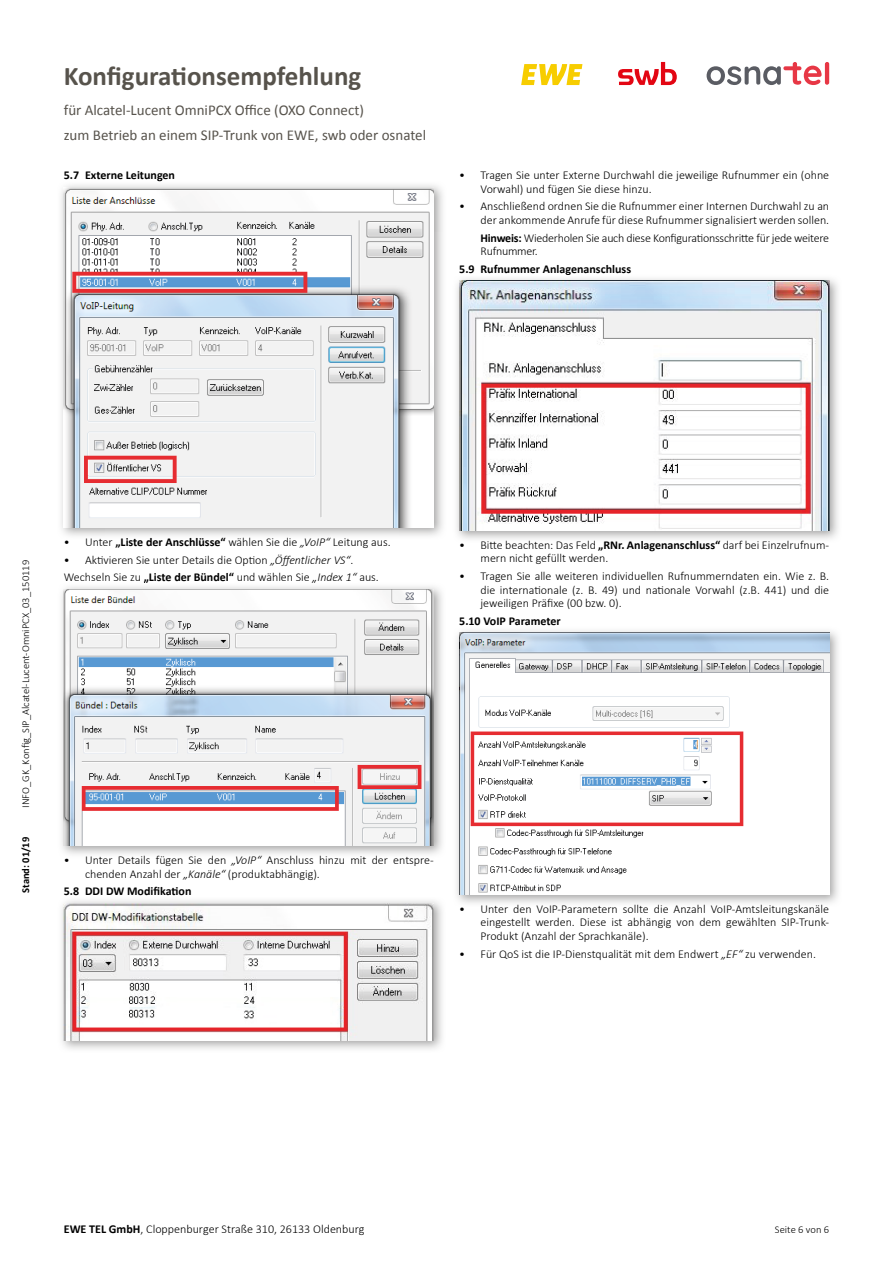
<style>
.page{position:relative;width:893px;height:1263px;background:#fff}
.page>*{position:absolute;margin:0;border:0;box-sizing:border-box;transform-origin:0 0}
.t1{font:700 27px "Calibri";color:#57534c}
.t2{font:15px/24.8px "Calibri";color:#57534c}
.t3{font:300 12px/13.5px "Calibri";color:#000}
.t4{font:700 12px "Calibri";color:#000}
.t5{font:300 12px/13.5px "Calibri";letter-spacing:-.02em;color:#000}
.t6{font:300 10.5px "Calibri";color:#000}
.t7{font:700 10.5px "Calibri";color:#000}
.s1{font-weight:700}
.s2{font-style:italic}
</style>
<div class="page">
<svg style="left:521px;top:64px;width:61px;height:21px"></svg>
<svg style="left:618px;top:62px;width:59px;height:23px"></svg>
<svg style="left:707px;top:62px;width:122px;height:23px"></svg>
<img style="left:61px;top:185px;width:382px;height:46px">
<img style="left:61px;top:231px;width:44px;height:305px">
<img style="left:398px;top:231px;width:45px;height:305px">
<img style="left:64px;top:187px;width:370px;height:340px">
<img style="left:61px;top:586px;width:381px;height:268px">
<img style="left:64px;top:589px;width:370px;height:257px">
<img style="left:61px;top:900px;width:381px;height:149px">
<img style="left:64px;top:903px;width:370px;height:137px">
<img style="left:456px;top:278px;width:382px;height:261px">
<img style="left:459px;top:281px;width:370px;height:249px">
<img style="left:456px;top:630px;width:382px;height:273px">
<img style="left:459px;top:633px;width:370px;height:261px">
<h1 class="t1" style="left:64px;top:59px;width:299px">Konfigurationsempfehlung</h1>
<p class="t2" style="left:64px;top:98px;width:364px">für Alcatel-Lucent OmniPCX Office (OXO Connect)<br>zum Betrieb an einem SIP-Trunk von EWE, swb oder osnatel</p>
<p class="t4" style="left:64px;top:167px;width:113px">5.7 Externe Leitungen</p>
<p class="t3" style="left:480px;top:168px;width:350px;text-indent:-21px">• Tragen Sie unter Externe Durchwahl die jeweilige Rufnummer ein (ohne<br>Vorwahl) und fügen Sie diese hinzu.</p>
<p class="t3" style="left:459px;top:199px;width:371px;text-align:right">• Anschließend ordnen Sie die Rufnummer einer Internen Durchwahl zu an der ankommende Anrufe für diese Rufnummer signalisiert werden sollen.</p>
<p class="t5" style="left:480px;top:231px;width:350px"><span class="s1">Hinweis:</span> Wiederholen Sie auch diese Konfigurationsschritte für jede weitere<br>Rufnummer.</p>
<p class="t4" style="left:459px;top:261px;width:173px">5.9 Rufnummer Anlagenanschluss</p>
<p class="t6" style="left:19px;top:808px;width:249px;rotate:-90deg">INFO_GK_Konfig_SIP_Alcatel-Lucent-OmniPCX_03_150119</p>
<p class="t7" style="left:19px;top:893px;width:58px;rotate:-90deg">Stand: 01/19</p>
<p class="t3" style="left:64px;top:535px;width:328px">• Unter <span class="s1">„Liste der Anschlüsse“</span> wählen Sie die <span class="s2">„VoIP“</span> Leitung aus.</p>
<p class="t3" style="left:64px;top:551px;width:317px;line-height:17.7px">• Aktivieren Sie unter Details die Option <span class="s2">„Öffentlicher VS“</span>.<br>Wechseln Sie zu <span class="s1">„Liste der Bündel“</span> und wählen Sie <span class="s2">„Index 1“</span> aus.</p>
<p class="t3" style="left:480px;top:538px;width:350px;text-indent:-21px">• Bitte beachten: Das Feld <span class="s1">„RNr. Anlagenanschluss“</span> darf bei Einzelrufnum&shy;mern nicht gefüllt werden.</p>
<p class="t3" style="left:480px;top:569px;width:350px;text-align:justify;text-indent:-21px">• Tragen Sie alle weiteren individuellen Rufnummerndaten ein. Wie z. B. die internationale (z. B. 49) und nationale Vorwahl (z.B. 441) und die jeweiligen Präfixe (00 bzw. 0).</p>
<p class="t4" style="left:459px;top:613px;width:103px">5.10 VoIP Parameter</p>
<p class="t3" style="left:85px;top:853px;width:350px;text-indent:-21px">• Unter Details fügen Sie den <span class="s2">„VoIP“</span> Anschluss hinzu mit der entspre&shy;chenden Anzahl der <span class="s2">„Kanäle“</span> (produktabhängig).</p>
<p class="t4" style="left:64px;top:884px;width:129px">5.8 DDI DW Modifikation</p>
<p class="t3" style="left:480px;top:902px;width:350px;text-align:justify;text-indent:-21px">• Unter den VoIP-Parametern sollte die Anzahl VoIP-Amtsleitungskanäle eingestellt werden. Diese ist abhängig von dem gewählten SIP-Trunk-Produkt (Anzahl der Sprachkanäle).</p>
<p class="t3" style="left:459px;top:947px;width:358px">• Für QoS ist die IP-Dienstqualität mit dem Endwert <span class="s2">„EF“</span> zu verwenden.</p>
<p class="t3" style="left:64px;top:1222px;width:302px"><span class="s1">EWE TEL GmbH</span>, Cloppenburger Straße 310, 26133 Oldenburg</p>
<p class="t6" style="left:775px;top:1223px;width:56px">Seite 6 von 6</p>
</div>
